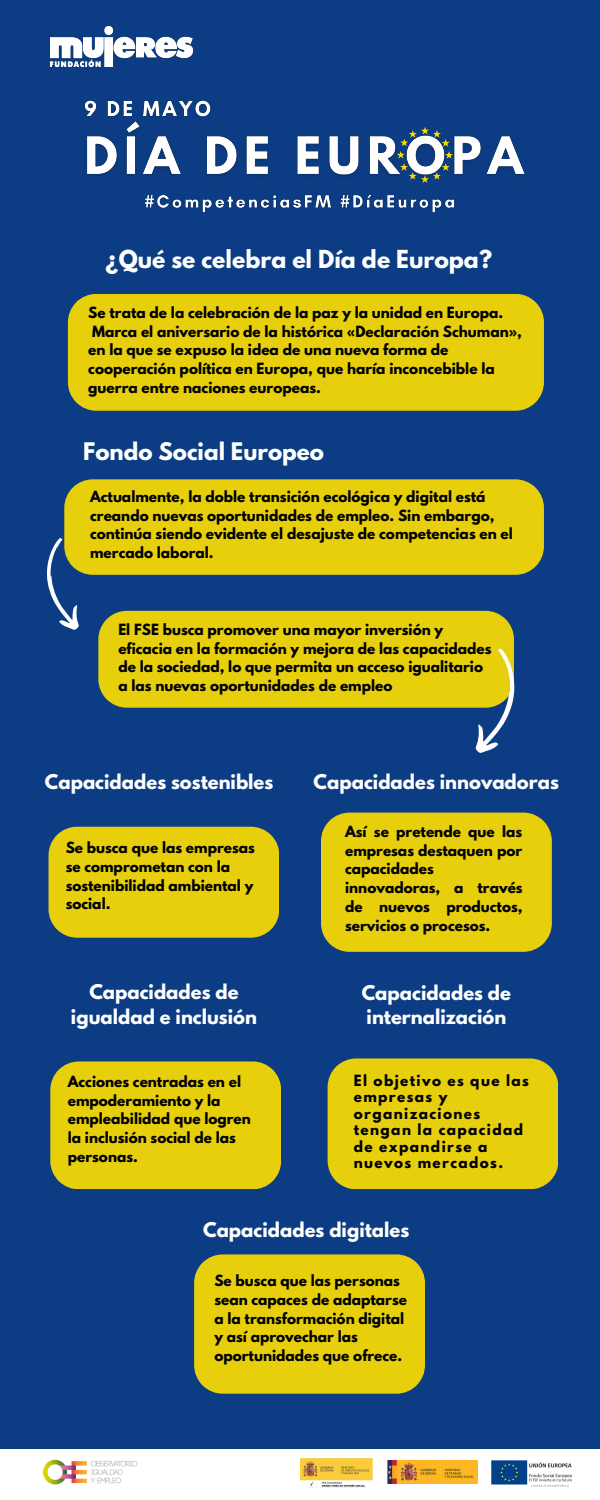
<style>
.page{position:relative;width:600px;height:1500px;background:#0c3d84}
.page>*{position:absolute;margin:0;border:0;box-sizing:border-box;transform-origin:0 0}
.t1{font:700 22px "League Spartan";color:#fff}
.t2{font:700 21.5px "League Spartan";color:#fff}
.t3{font:700 18px/24.8px "League Spartan";color:#fff}
.t4{font:700 13.7px/18.8px "League Spartan";color:#000}
.t5{font:700 13.7px/16.5px "League Spartan";letter-spacing:.1em;color:#000}
</style>
<div class="page">
<img style="left:50px;top:27px;width:143px;height:39px">
<div style="left:68px;top:294px;width:476px;height:117px;background:#e7d00b"></div>
<div style="left:0;top:1449px;width:600px;height:51px;background:#fff"></div>
<img style="left:42px;top:1459px;width:96px;height:26px">
<img style="left:300px;top:1459px;width:73px;height:28px">
<img style="left:387px;top:1460px;width:91px;height:24px">
<img style="left:492px;top:1460px;width:80px;height:27px">
<div style="left:64px;top:479px;width:480px;height:96px;background:#e7d00b"></div>
<svg style="left:47px;top:537px;width:38px;height:93px"></svg>
<div style="left:98px;top:611px;width:416px;height:97px;background:#e7d00b"></div>
<div style="left:49px;top:827px;width:230px;height:111px;background:#e7d00b"></div>
<div style="left:321px;top:813px;width:231px;height:139px;background:#e7d00b"></div>
<div style="left:50px;top:1061px;width:231px;height:128px;background:#e7d00b"></div>
<div style="left:328px;top:1058px;width:230px;height:131px;background:#e7d00b"></div>
<div style="left:194px;top:1254px;width:231px;height:140px;background:#e7d00b"></div>
<img style="left:84px;top:100px;width:127px;height:15px">
<img style="left:144px;top:197px;width:311px;height:16px">
<img style="left:86px;top:115px;width:439px;height:82px">
<svg style="left:469px;top:648px;width:46px;height:105px"></svg>
<p class="t1" style="left:106px;top:248px;width:388px">¿Qué se celebra el Día de Europa?</p>
<p class="t4" style="left:88px;top:305px;width:435px">Se trata de la celebración de la paz y la unidad en Europa.<br>Marca el aniversario de la histórica «Declaración Schuman», en la que se expuso la idea de una nueva forma de cooperación política en Europa, que haría inconcebible la guerra entre naciones europeas.</p>
<p class="t2" style="left:83px;top:440px;width:242px">Fondo Social Europeo</p>
<p class="t4" style="left:90px;top:489px;width:424px">Actualmente, la doble transición ecológica y digital está creando nuevas oportunidades de empleo. Sin embargo, continúa siendo evidente el desajuste de competencias en el mercado laboral.</p>
<p class="t4" style="left:118px;top:622px;width:375px">El FSE busca promover una mayor inversión y eficacia en la formación y mejora de las capacidades de la sociedad, lo que permita un acceso igualitario a las nuevas oportunidades de empleo</p>
<p class="t3" style="left:45px;top:772px;width:230px">Capacidades sostenibles</p>
<p class="t3" style="left:314px;top:772px;width:247px">Capacidades innovadoras</p>
<p class="t4" style="left:66px;top:840px;width:191px">Se busca que las empresas se comprometan con la sostenibilidad ambiental y social.</p>
<p class="t3" style="left:71px;top:982px;width:188px;text-align:center">Capacidades de igualdad e inclusión</p>
<p class="t4" style="left:345px;top:824px;width:179px">Así se pretende que las empresas destaquen por capacidades innovadoras, a través de nuevos productos, servicios o procesos.</p>
<p class="t3" style="left:362px;top:982px;width:151px">Capacidades de internalización</p>
<p class="t4" style="left:68px;top:1074px;width:185px">Acciones centradas en el empoderamiento y la empleabilidad que logren la inclusión social de las personas.</p>
<p class="t5" style="left:354px;top:1074px;width:177px">El objetivo es que las empresas y organizaciones tengan la capacidad de expandirse a nuevos mercados.</p>
<p class="t3" style="left:203px;top:1220px;width:208px">Capacidades digitales</p>
<p class="t4" style="left:214px;top:1273px;width:194px">Se busca que las personas sean capaces de adaptarse a la transformación digital y así aprovechar las oportunidades que ofrece.</p>
</div>
